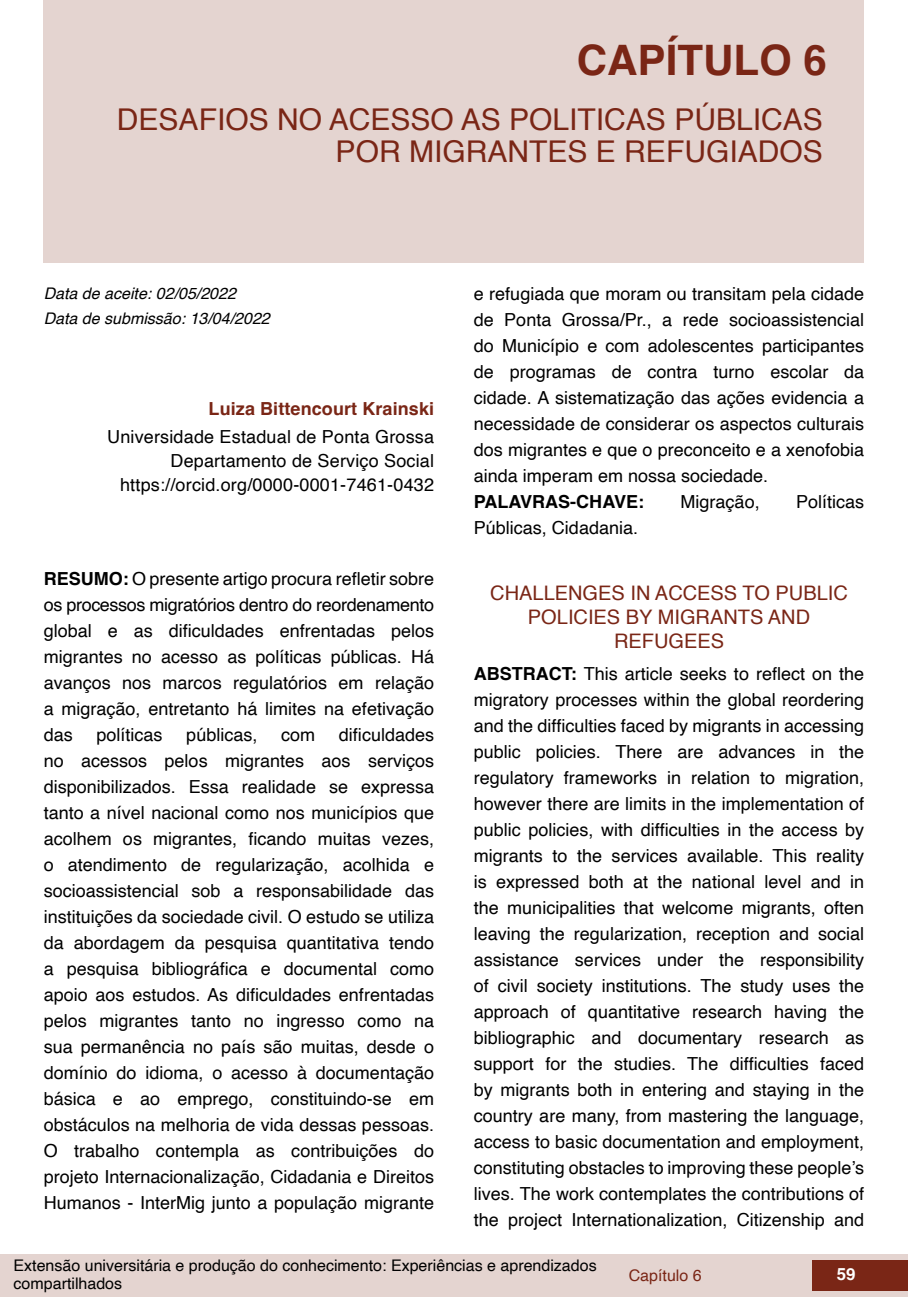
<style>
.page{position:relative;width:908px;height:1304px;background:#fff}
.page>*{position:absolute;margin:0;border:0;box-sizing:border-box;transform-origin:0 0}
.t1{font:700 42px "Helvetica";color:#7a2616}
.t2{font:30px/32px "Helvetica";color:#7a2616;text-align:right}
.t3{font:20px/24px "Helvetica";color:#7a2616;text-align:center}
.t4{font:18px/26px "Helvetica";color:#000;text-align:justify}
.t5{font:700 18px "Helvetica";letter-spacing:.005em;color:#7a2616}
.t6{font:700 18px "Helvetica";color:#000}
.t7{font:700 16.8px "Helvetica";color:#fff}
.t8{font:16px/18.2px "Helvetica";color:#000}
.t9{font:italic 16px "Helvetica";color:#000}
.t10{font:16px "Helvetica";color:#7a2616}
.s1{font-weight:700}
</style>
<div class="page">
<div style="left:0;top:1254px;width:906px;height:43px;background:#e4d4d0"></div>
<div style="left:812px;top:1261px;width:95px;height:30px;background:#7a2616"></div>
<div style="left:44px;top:0;width:819px;height:263px;background:#e4d4d0"></div>
<h1 class="t1" style="left:576px;top:35px;width:251px">CAPÍTULO 6</h1>
<h2 class="t2" style="left:117px;top:104px;width:707px">DESAFIOS NO ACESSO AS POLITICAS PÚBLICAS<br>POR MIGRANTES E REFUGIADOS</h2>
<p class="t9" style="left:44px;top:280px;width:194px">Data de aceite: 02/05/2022</p>
<p class="t9" style="left:44px;top:306px;width:227px">Data de submissão: 13/04/2022</p>
<p class="t5" style="left:208px;top:398px;width:227px">Luiza Bittencourt Krainski</p>
<p class="t4" style="left:107px;top:425px;width:328px;line-height:24px;text-align:right">Universidade Estadual de Ponta Grossa<br>Departamento de Serviço Social https://orcid.org/0000-0001-7461-0432</p>
<p class="t4" style="left:44px;top:566px;width:392px"><span class="s1">RESUMO:</span> O presente artigo procura refletir sobre os processos migratórios dentro do reordenamento global e as dificuldades enfrentadas pelos migrantes no acesso as políticas públicas. Há avanços nos marcos regulatórios em relação a migração, entretanto há limites na efetivação das</p>
<p class="t4" style="left:96px;top:722px;width:68px">políticas</p>
<p class="t4" style="left:186px;top:722px;width:73px">públicas,</p>
<p class="t4" style="left:281px;top:722px;width:36px">com</p>
<p class="t4" style="left:44px;top:722px;width:392px;text-indent:295px">dificuldades no acessos pelos migrantes aos serviços disponibilizados. Essa realidade se expressa tanto a nível nacional como nos municípios que acolhem os migrantes, ficando muitas vezes, o atendimento de regularização, acolhida e socioassistencial sob a responsabilidade das instituições da sociedade civil. O estudo se utiliza da abordagem da pesquisa quantitativa tendo a pesquisa bibliográfica e documental como apoio aos estudos. As dificuldades enfrentadas pelos migrantes tanto no ingresso como na sua permanência no país são muitas, desde o domínio do idioma, o acesso à documentação básica e ao emprego, constituindo-se em obstáculos na melhoria de vida dessas pessoas.<br>O trabalho contempla as contribuições do projeto Internacionalização, Cidadania e Direitos Humanos - InterMig junto a população migrante</p>
<p class="t4" style="left:473px;top:281px;width:392px">e refugiada que moram ou transitam pela cidade de Ponta Grossa/Pr., a rede socioassistencial do Município e com adolescentes participantes de programas de contra turno escolar da cidade. A sistematização das ações evidencia a necessidade de considerar os aspectos culturais dos migrantes e que o preconceito e a xenofobia ainda imperam em nossa sociedade.</p>
<p class="t6" style="left:473px;top:491px;width:172px">PALAVRAS-CHAVE:</p>
<p class="t4" style="left:680px;top:489px;width:81px">Migração,</p>
<p class="t4" style="left:795px;top:489px;width:70px">Políticas</p>
<p class="t4" style="left:473px;top:515px;width:166px">Públicas, Cidadania.</p>
<p class="t3" style="left:490px;top:582px;width:359px">CHALLENGES IN ACCESS TO PUBLIC<br>POLICIES BY MIGRANTS AND<br>REFUGEES</p>
<p class="t4" style="left:473px;top:661px;width:392px"><span class="s1">ABSTRACT:</span> This article seeks to reflect on the migratory processes within the global reordering and the difficulties faced by migrants in accessing public policies. There are advances in the regulatory frameworks in relation to migration, however there are limits in the implementation of public policies, with difficulties in the access by migrants to the services available. This reality is expressed both at the national level and in the municipalities that welcome migrants, often leaving the regularization, reception and social assistance services under the responsibility of civil society institutions. The study uses the approach of quantitative research having the bibliographic and documentary research as support for the studies. The difficulties faced by migrants both in entering and staying in the country are many, from mastering the language, access to basic documentation and employment, constituting obstacles to improving these people’s lives. The work contemplates the contributions of the project Internationalization, Citizenship and</p>
<p class="t8" style="left:14px;top:1257px;width:584px">Extensão universitária e produção do conhecimento: Experiências e aprendizados compartilhados</p>
<p class="t10" style="left:628px;top:1263px;width:74px">Capítulo 6</p>
<p class="t7" style="left:836px;top:1264px;width:20px">59</p>
</div>
